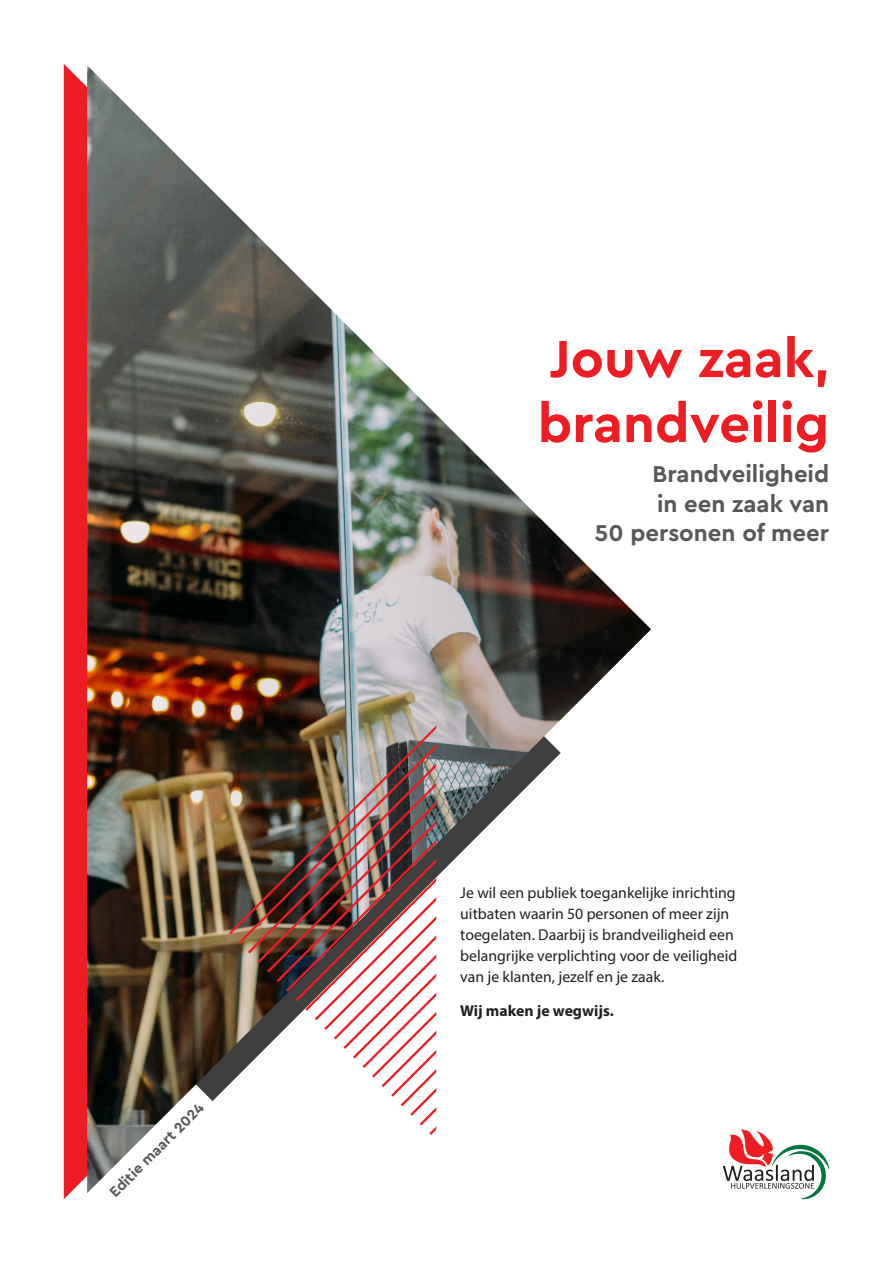
<style>
.page{position:relative;width:893px;height:1263px;background:#fff}
.page>*{position:absolute;margin:0;border:0;box-sizing:border-box;transform-origin:0 0}
.t1{font:700 54.9px "Cera PRO";color:#ee1d23}
.t2{font:700 24px "Cera PRO";color:#57585a}
.t3{font:15.75px/21px "Myriad Pro";color:#231f20}
.Basis_bold{font:700 15.75px "Myriad Pro";color:#231f20}
.t4{font:700 15px "Cera PRO";color:#57585a}
</style>
<div class="page">
<div style="left:64px;top:64px;width:23px;height:1135px;background:#ee1d23"></div>
<img style="left:89px;top:67px;width:562px;height:1124px">
<img style="left:229px;top:725px;width:207px;height:415px">
<svg style="left:723px;top:1129px;width:106px;height:70px"></svg>
<p class="t4" style="left:105px;top:1187px;width:128px;rotate:-45deg">Editie maart 2024</p>
<p class="t1" style="left:550px;top:322px;width:281px">Jouw zaak,</p>
<p class="t1" style="left:538px;top:387px;width:293px">brandveilig</p>
<p class="t2" style="left:653px;top:458px;width:178px">Brandveiligheid</p>
<p class="t2" style="left:657px;top:488px;width:174px">in een zaak van</p>
<p class="t2" style="left:595px;top:517px;width:236px">50 personen of meer</p>
<p class="t3" style="left:460px;top:882px;width:279px">Je wil een publiek toegankelijke inrichting uitbaten waarin 50 personen of meer zijn toegelaten. Daarbij is brandveiligheid een belangrijke verplichting voor de veiligheid van je klanten, jezelf en je zaak.</p>
<p class="Basis_bold" style="left:460px;top:1001px;width:155px">Wij maken je wegwijs.</p>
</div>
